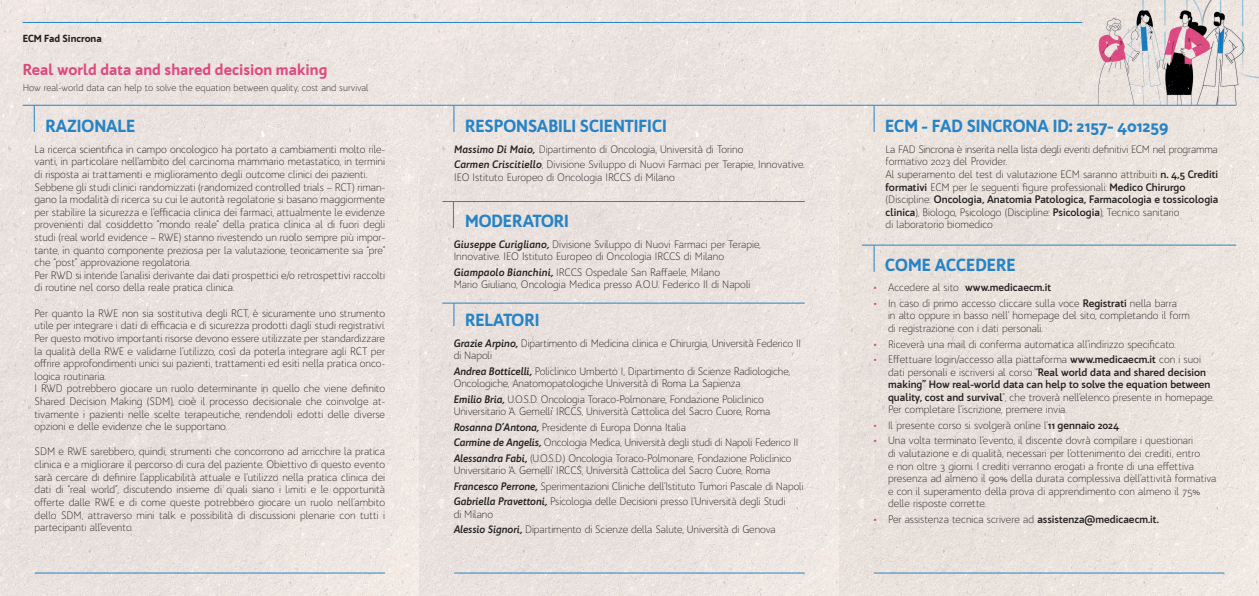
<style>
.page{position:relative;width:1259px;height:596px;background:#fff}
.page>*{position:absolute;margin:0;border:0;box-sizing:border-box;transform-origin:0 0}
.t1{font:900 17px "Bw Quinta Pro";color:#2684c6}
.t2{font:900 15.3px "Bw Quinta Pro";color:#db4d80}
.t3{font:300 10.5px/12.6px "Bw Quinta Pro";color:#231f20}
.t4{font:300 10.5px/15.4px "Bw Quinta Pro";letter-spacing:-.02em;color:#231f20}
.t5{font:700 10.5px "Bw Quinta Pro";color:#231f20}
.t6{font:900 10px "Bw Quinta Pro";color:#231f20}
.t7{font:300 9.5px "Bw Quinta Pro";color:#231f20}
.s1{font-weight:700;font-style:italic}
.s2{font-weight:700}
.s3{color:#d84b91}
.s4{font-weight:300}
.s5{font-weight:700;color:#d84b91}
</style>
<div class="page">
<img style="left:0;top:0;width:1259px;height:595px">
<hr style="left:23px;top:22px;width:1059px;height:1px;background:#2684c6">
<hr style="left:23px;top:105px;width:1213px;height:1px;background:#2684c6">
<svg style="left:34px;top:105px;width:1px;height:27px"></svg>
<svg style="left:454px;top:105px;width:1px;height:27px"></svg>
<hr style="left:442px;top:201px;width:363px;height:1px;background:#2684c6">
<svg style="left:453px;top:202px;width:1px;height:26px"></svg>
<hr style="left:862px;top:245px;width:374px;height:1px;background:#2684c6">
<svg style="left:874px;top:245px;width:1px;height:27px"></svg>
<hr style="left:442px;top:303px;width:363px;height:1px;background:#2684c6">
<svg style="left:454px;top:303px;width:1px;height:23px"></svg>
<svg style="left:874px;top:105px;width:1px;height:27px"></svg>
<hr style="left:35px;top:572px;width:350px;height:1px;background:#2684c6">
<hr style="left:454px;top:572px;width:351px;height:1px;background:#2684c6">
<hr style="left:874px;top:572px;width:350px;height:1px;background:#2684c6">
<p class="t6" style="left:23px;top:32px;width:81px">ECM Fad Sincrona</p>
<h2 class="t2" style="left:23px;top:60px;width:306px">Real world data and shared decision making</h2>
<p class="t7" style="left:23px;top:82px;width:347px">How real-world data can help to solve the equation between quality, cost and survival</p>
<h1 class="t1" style="left:45px;top:115px;width:91px">RAZIONALE</h1>
<h1 class="t1" style="left:465px;top:115px;width:203px">RESPONSABILI SCIENTIFICI</h1>
<h1 class="t1" style="left:885px;top:115px;width:284px">ECM - FAD SINCRONA ID: 2157- 401259</h1>
<p class="t3" style="left:35px;top:142px;width:352px">La ricerca scientifica in campo oncologico ha portato a cambiamenti molto rile&shy;vanti, in particolare nell’ambito del carcinoma mammario metastatico, in termini di risposta ai trattamenti e miglioramento degli outcome clinici dei pazienti.<br>Sebbene gli studi clinici randomizzati (randomized controlled trials – RCT) riman&shy;gano la modalità di ricerca su cui le autorità regolatorie si basano maggiormente per stabilire la sicurezza e l’efficacia clinica dei farmaci, attualmente le evidenze provenienti dal cosiddetto “mondo reale” della pratica clinica al di fuori degli studi (real world evidence – RWE) stanno rivestendo un ruolo sempre più impor&shy;tante, in quanto componente preziosa per la valutazione, teoricamente sia “pre” che “post” approvazione regolatoria.<br>Per RWD si intende l’analisi derivante dai dati prospettici e/o retrospettivi raccolti di routine nel corso della reale pratica clinica.</p>
<p class="t3" style="left:35px;top:306px;width:352px">Per quanto la RWE non sia sostitutiva degli RCT, è sicuramente uno strumento utile per integrare i dati di efficacia e di sicurezza prodotti dagli studi registrativi.<br>Per questo motivo importanti risorse devono essere utilizzate per standardizzare la qualità della RWE e validarne l’utilizzo, così da poterla integrare agli RCT per offrire approfondimenti unici sui pazienti, trattamenti ed esiti nella pratica onco&shy;logica routinaria.<br>I RWD potrebbero giocare un ruolo determinante in quello che viene definito Shared Decision Making (SDM), cioè il processo decisionale che coinvolge at&shy;tivamente i pazienti nelle scelte terapeutiche, rendendoli edotti delle diverse opzioni e delle evidenze che le supportano.</p>
<p class="t3" style="left:35px;top:445px;width:352px;text-align:justify">SDM e RWE sarebbero, quindi, strumenti che concorrono ad arricchire la pratica clinica e a migliorare il percorso di cura del paziente. Obiettivo di questo evento sarà cercare di definire l’applicabilità attuale e l’utilizzo nella pratica clinica dei dati di “real world”, discutendo insieme di quali siano i limiti e le opportunità offerte dalle RWE e di come queste potrebbero giocare un ruolo nell’ambito dello SDM, attraverso mini talk e possibilità di discussioni plenarie con tutti i partecipanti all’evento.</p>
<p class="t3" style="left:454px;top:141px;width:352px;line-height:15.4px"><span class="s1">Massimo Di Maio,</span> Dipartimento di Oncologia, Università di Torino<br><span class="s1">Carmen Criscitiello</span>, Divisione Sviluppo di Nuovi Farmaci per Terapie, Innovative.</p>
<p class="t3" style="left:454px;top:170px;width:222px">IEO Istituto Europeo di Oncologia IRCCS di Milano</p>
<h1 class="t1" style="left:465px;top:210px;width:105px">MODERATORI</h1>
<p class="t3" style="left:454px;top:237px;width:309px"><span class="s1">Giuseppe Curigliano,</span> Divisione Sviluppo di Nuovi Farmaci per Terapie,<br>Innovative. IEO Istituto Europeo di Oncologia IRCCS di Milano</p>
<p class="t3" style="left:454px;top:265px;width:298px"><span class="s1">Giampaolo Bianchini,</span> IRCCS Ospedale San Raffaele, Milano<br>Mario Giuliano, Oncologia Medica presso A.O.U. Federico II di Napoli</p>
<h1 class="t1" style="left:465px;top:309px;width:76px">RELATORI</h1>
<p class="t3" style="left:454px;top:336px;width:349px"><span class="s1">Grazie Arpino,</span> Dipartimento di Medicina clinica e Chirurgia, Università Federico II di Napoli</p>
<p class="t3" style="left:454px;top:364px;width:338px"><span class="s1">Andrea Botticelli,</span> Policlinico Umberto I, Dipartimento di Scienze Radiologiche,<br>Oncologiche, Anatomopatologiche Università di Roma La Sapienza</p>
<p class="t3" style="left:454px;top:392px;width:318px"><span class="s1">Emilio Bria,</span> U.O.S.D. Oncologia Toraco-Polmonare, Fondazione Policlinico<br>Universitario ‘A. Gemelli’ IRCCS, Università Cattolica del Sacro Cuore, Roma</p>
<p class="t4" style="left:454px;top:419px;width:346px"><span class="s1">Rosanna D’Antona,</span> Presidente di Europa Donna Italia<br><span class="s1">Carmine de Angelis,</span> Oncologia Medica, Università degli studi di Napoli Federico II<br><span class="s1">Alessandra Fabi,</span> (U.O.S.D.) Oncologia Toraco-Polmonare, Fondazione Policlinico</p>
<p class="t3" style="left:454px;top:462px;width:351px;line-height:15.4px">Universitario ‘A. Gemelli’ IRCCS, Università Cattolica del Sacro Cuore, Roma<br><span class="s1">Francesco Perrone,</span> Sperimentazioni Cliniche dell’Istituto Tumori Pascale di Napoli<br><span class="s1">Gabriella Pravettoni,</span> Psicologia delle Decisioni presso l’Università degli Studi</p>
<p class="t3" style="left:454px;top:506px;width:324px;line-height:15.4px">di Milano<br><span class="s1">Alessio Signori,</span> Dipartimento di Scienze della Salute, Università di Genova</p>
<p class="t3" style="left:885px;top:142px;width:334px">La FAD Sincrona è inserita nella lista degli eventi definitivi ECM nel programma formativo 2023 del Provider.<br>Al superamento del test di valutazione ECM saranno attribuiti <span class="s2">n. 4,5 Crediti formativi</span> ECM per le seguenti figure professionali: <span class="s2">Medico Chirurgo </span>(Discipline: <span class="s2">Oncologia, Anatomia Patologica, Farmacologia e tossicologia clinica</span>), Biologo, Psicologo (Discipline: <span class="s2">Psicologia</span>), Tecnico sanitario<br>di laboratorio biomedico</p>
<h1 class="t1" style="left:885px;top:253px;width:132px">COME ACCEDERE</h1>
<p class="t5" style="left:874px;top:281px;width:179px"><span class="s3">•</span> <span class="s4">Accedere al sito</span> www.medicaecm.it</p>
<p class="t3" style="left:888px;top:296px;width:303px;text-indent:-14px"><span class="s5">•</span> In caso di primo accesso cliccare sulla voce <span class="s2">Registrati</span> nella barra<br>in alto oppure in basso nell’ homepage del sito, completando il form di registrazione con i dati personali.</p>
<p class="t3" style="left:874px;top:337px;width:303px"><span class="s5">•</span> Riceverà una mail di conferma automatica all’indirizzo specificato.</p>
<p class="t3" style="left:888px;top:352px;width:327px;text-indent:-14px"><span class="s5">•</span> Effettuare login/accesso alla piattaforma <span class="s2">www.medicaecm.it</span> con i suoi dati personali e iscriversi al corso “<span class="s2">Real world data and shared decision making” How real-world data can help to solve the equation between quality, cost and survival</span>”, che troverà nell’elenco presente in homepage.<br>Per completare l’iscrizione, premere invia.</p>
<p class="t3" style="left:874px;top:418px;width:248px"><span class="s5">•</span> Il presente corso si svolgerà online l’<span class="s2">11 gennaio 2024</span>.</p>
<p class="t3" style="left:888px;top:434px;width:330px;text-indent:-14px"><span class="s5">•</span> Una volta terminato l’evento, il discente dovrà compilare i questionari<br>di valutazione e di qualità, necessari per l’ottenimento dei crediti, entro<br>e non oltre 3 giorni. I crediti verranno erogati a fronte di una effettiva presenza ad almeno il 90% della durata complessiva dell’attività formativa e con il superamento della prova di apprendimento con almeno il 75% delle risposte corrette.</p>
<p class="t3" style="left:874px;top:512px;width:286px"><span class="s5">•</span> Per assistenza tecnica scrivere ad <span class="s2">assistenza@medicaecm.it.</span></p>
</div>
